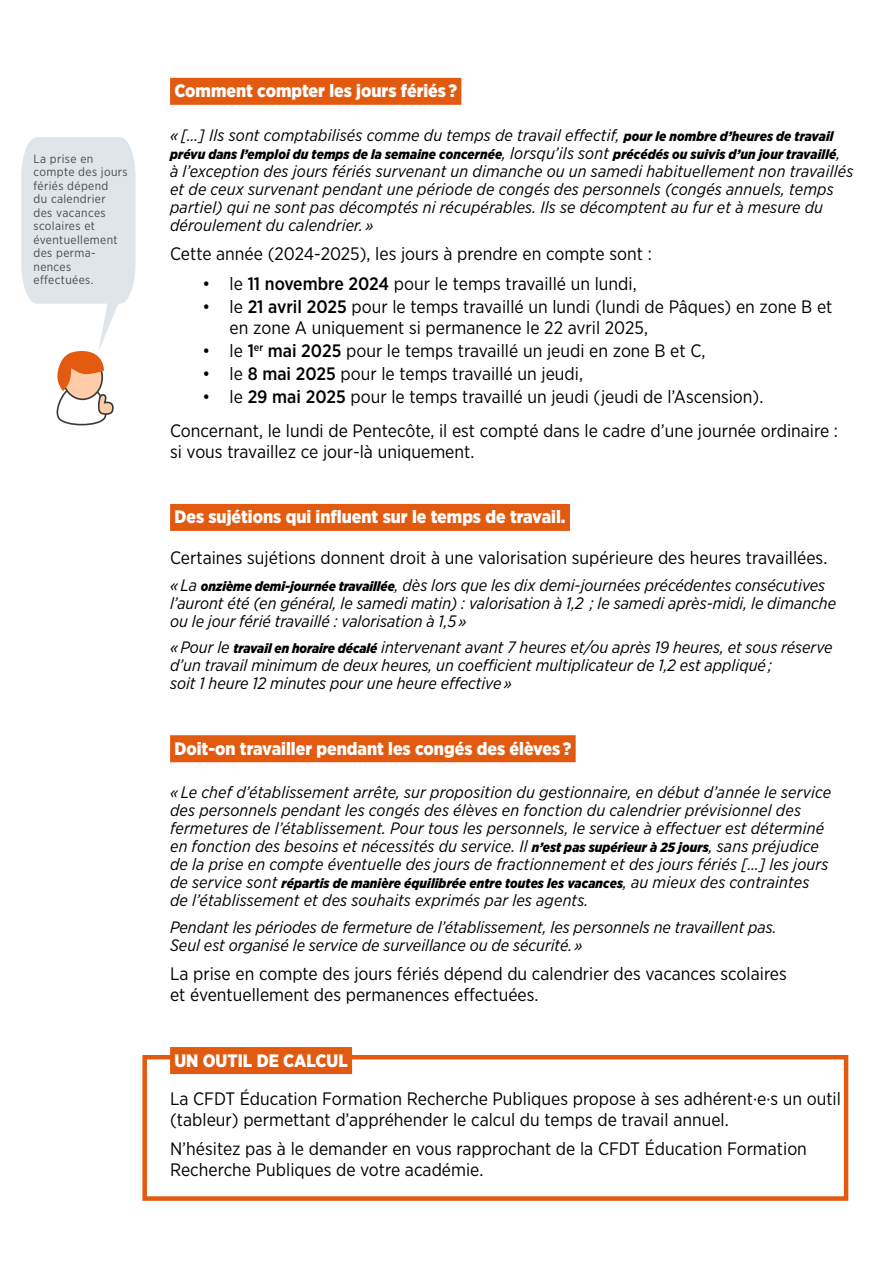
<style>
.page{position:relative;width:893px;height:1263px;background:#fff}
.page>*{position:absolute;margin:0;border:0;box-sizing:border-box;transform-origin:0 0}
.t1{font:18px/21px "Gotham Narrow";color:#000}
.t2{font:900 18px "Gotham Narrow";color:#fff}
.t3{font:italic 16.5px/18px "Gotham Narrow";letter-spacing:.01em;color:#000}
.t4{font:italic 900 13.5px "Gotham Narrow";letter-spacing:.01em;color:#000}
.t5{font:12px/13.5px "Gotham Narrow";letter-spacing:.03em;color:#4a4a49}
.s1{font-weight:900;font-size:13.5px}
.s2{font-weight:400;font-size:16.5px}
.s3{font-weight:500}
</style>
<div class="page">
<div style="left:142px;top:1055px;width:706px;height:146px;border:4px solid #e25a10"></div>
<div style="left:170px;top:78px;width:291px;height:27px;background:#e25a10"></div>
<div style="left:170px;top:504px;width:400px;height:27px;background:#e25a10"></div>
<div style="left:170px;top:735px;width:406px;height:27px;background:#e25a10"></div>
<div style="left:170px;top:1047px;width:182px;height:27px;background:#e25a10"></div>
<svg style="left:21px;top:137px;width:115px;height:289px"></svg>
<p class="t5" style="left:34px;top:152px;width:96px">La prise en compte des jours fériés dépend<br>du calendrier<br>des vacances scolaires et éventuellement des perma&shy;nences effectuées.</p>
<p class="t2" style="left:174px;top:79px;width:284px">Comment compter les jours fériés ?</p>
<p class="t3" style="left:170px;top:126px;width:665px">« […] Ils sont comptabilisés comme du temps de travail effectif, <span class="s1">pour le nombre d’heures de travail</span></p>
<p class="t4" style="left:170px;top:145px;width:672px">prévu dans l’emploi du temps de la semaine concernée<span class="s2">, lorsqu’ils sont</span> précédés ou suivis d’un jour travaillé<span class="s2">,</span></p>
<p class="t3" style="left:170px;top:162px;width:685px">à l’exception des jours fériés survenant un dimanche ou un samedi habituellement non travaillés et de ceux survenant pendant une période de congés des personnels (congés annuels, temps partiel) qui ne sont pas décomptés ni récupérables. Ils se décomptent au fur et à mesure du déroulement du calendrier. »</p>
<p class="t1" style="left:170px;top:243px;width:483px">Cette année (2024-2025), les jours à prendre en compte sont :</p>
<p class="t1" style="left:203px;top:273px;width:436px">• le <span class="s3">11 novembre 2024</span> pour le temps travaillé un lundi,</p>
<p class="t1" style="left:230px;top:296px;width:604px;text-indent:-27px">• le <span class="s3">21 avril 2025</span> pour le temps travaillé un lundi (lundi de Pâques) en zone B et en zone A uniquement si permanence le 22 avril 2025,</p>
<p class="t1" style="left:203px;top:340px;width:504px">• le <span class="s3">1</span><sup>er</sup> <span class="s3">mai 2025</span> pour le temps travaillé un jeudi en zone B et C,</p>
<p class="t1" style="left:203px;top:363px;width:382px">• le <span class="s3">8 mai 2025</span> pour le temps travaillé un jeudi,</p>
<p class="t1" style="left:170px;top:380px;width:669px;line-height:33.8px;text-indent:33px">• le <span class="s3">29 mai 2025</span> pour le temps travaillé un jeudi (jeudi de l’Ascension).<br>Concernant, le lundi de Pentecôte, il est compté dans le cadre d’une journée ordinaire :</p>
<p class="t1" style="left:170px;top:441px;width:306px">si vous travaillez ce jour-là uniquement.</p>
<p class="t2" style="left:174px;top:505px;width:393px">Des sujétions qui influent sur le temps de travail.</p>
<p class="t1" style="left:170px;top:547px;width:659px">Certaines sujétions donnent droit à une valorisation supérieure des heures travaillées.</p>
<p class="t3" style="left:170px;top:576px;width:668px">« La <span class="s1">onzième demi-journée travaillée</span>, dès lors que les dix demi-journées précédentes consécutives l’auront été (en général, le samedi matin) : valorisation à 1,2 ; le samedi après-midi, le dimanche ou le jour férié travaillé : valorisation à 1,5 »</p>
<p class="t3" style="left:170px;top:638px;width:664px">« Pour le <span class="s1">travail en horaire décalé</span> intervenant avant 7 heures et/ou après 19 heures, et sous réserve d’un travail minimum de deux heures, un coefficient multiplicateur de 1,2 est appliqué ;<br>soit 1 heure 12 minutes pour une heure effective »</p>
<p class="t2" style="left:174px;top:736px;width:398px">Doit-on travailler pendant les congés des élèves ?</p>
<p class="t3" style="left:170px;top:783px;width:663px">« Le chef d’établissement arrête, sur proposition du gestionnaire, en début d’année le service des personnels pendant les congés des élèves en fonction du calendrier prévisionnel des fermetures de l’établissement. Pour tous les personnels, le service à effectuer est déterminé en fonction des besoins et nécessités du service. Il <span class="s1">n’est pas supérieur à 25 jours</span>, sans préjudice de la prise en compte éventuelle des jours de fractionnement et des jours fériés […] les jours</p>
<p class="t4" style="left:170px;top:874px;width:641px"><span class="s2">de service sont</span> répartis de manière équilibrée entre toutes les vacances<span class="s2">, au mieux des contraintes</span></p>
<p class="t3" style="left:170px;top:887px;width:608px;line-height:26.5px">de l’établissement et des souhaits exprimés par les agents.<br>Pendant les périodes de fermeture de l’établissement, les personnels ne travaillent pas.</p>
<p class="t3" style="left:170px;top:936px;width:414px">Seul est organisé le service de surveillance ou de sécurité. »</p>
<p class="t1" style="left:170px;top:963px;width:618px">La prise en compte des jours fériés dépend du calendrier des vacances scolaires et éventuellement des permanences effectuées.</p>
<p class="t2" style="left:174px;top:1048px;width:175px">UN OUTIL DE CALCUL</p>
<p class="t1" style="left:170px;top:1087px;width:672px">La CFDT Éducation Formation Recherche Publiques propose à ses adhérent·e·s un outil (tableur) permettant d’appréhender le calcul du temps de travail annuel.</p>
<p class="t1" style="left:170px;top:1138px;width:638px">N’hésitez pas à le demander en vous rapprochant de la CFDT Éducation Formation<br>Recherche Publiques de votre académie.</p>
</div>
